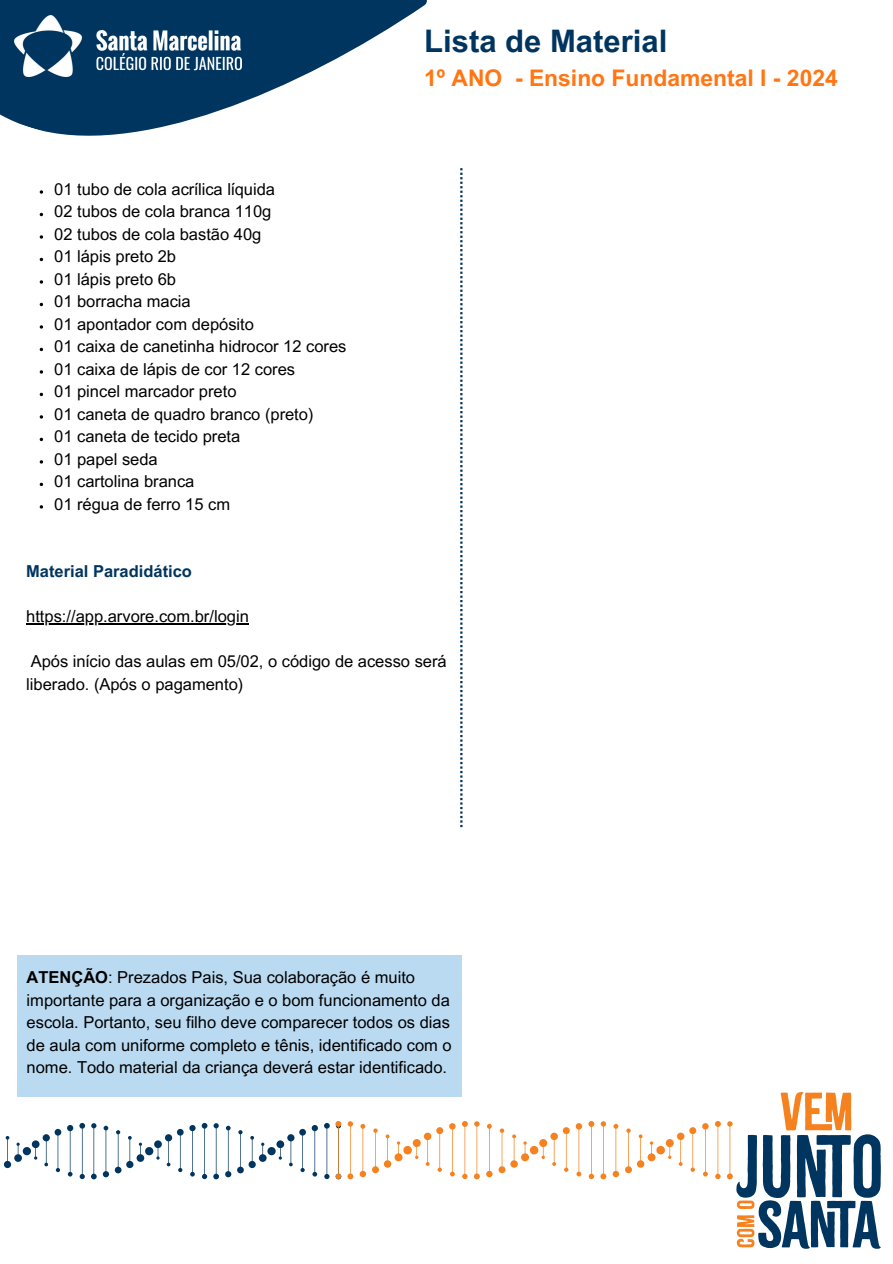
<style>
.page{position:relative;width:893px;height:1264px;background:#fff}
.page>*{position:absolute;margin:0;border:0;box-sizing:border-box;transform-origin:0 0}
.t1{font:700 31.05px "Arial MT Pro";color:#00355f}
.t2{font:700 22.8px "Arial MT Pro";color:#ff7613}
.t3{font:16.5px/22.5px "Arial MT Pro";color:#000}
.t4{font:700 16.5px "Arial MT Pro";color:#00355f}
.s1{font-weight:700}
</style>
<div class="page">
<svg style="left:0;top:0;width:427px;height:193px"></svg>
<img style="left:15px;top:16px;width:226px;height:61px">
<svg style="left:103px;top:1125px;width:6px;height:52px"></svg>
<svg style="left:91px;top:1123px;width:6px;height:56px"></svg>
<svg style="left:67px;top:1125px;width:6px;height:51px"></svg>
<svg style="left:79px;top:1122px;width:6px;height:57px"></svg>
<svg style="left:225px;top:1125px;width:6px;height:52px"></svg>
<svg style="left:213px;top:1123px;width:6px;height:56px"></svg>
<svg style="left:115px;top:1125px;width:80px;height:51px"></svg>
<svg style="left:202px;top:1122px;width:5px;height:57px"></svg>
<svg style="left:4px;top:1128px;width:57px;height:44px"></svg>
<svg style="left:237px;top:1128px;width:69px;height:45px"></svg>
<svg style="left:312px;top:1125px;width:6px;height:51px"></svg>
<svg style="left:486px;top:1123px;width:6px;height:54px"></svg>
<svg style="left:474px;top:1121px;width:6px;height:58px"></svg>
<svg style="left:449px;top:1123px;width:6px;height:53px"></svg>
<svg style="left:462px;top:1121px;width:6px;height:58px"></svg>
<svg style="left:612px;top:1123px;width:7px;height:54px"></svg>
<svg style="left:600px;top:1121px;width:6px;height:58px"></svg>
<svg style="left:498px;top:1127px;width:71px;height:46px"></svg>
<svg style="left:575px;top:1123px;width:7px;height:53px"></svg>
<svg style="left:588px;top:1121px;width:6px;height:58px"></svg>
<svg style="left:372px;top:1127px;width:71px;height:46px"></svg>
<svg style="left:359px;top:1123px;width:7px;height:54px"></svg>
<svg style="left:347px;top:1121px;width:6px;height:58px"></svg>
<svg style="left:324px;top:1121px;width:17px;height:58px"></svg>
<svg style="left:727px;top:1092px;width:153px;height:156px"></svg>
<svg style="left:625px;top:1127px;width:71px;height:46px"></svg>
<svg style="left:702px;top:1123px;width:6px;height:53px"></svg>
<svg style="left:715px;top:1121px;width:5px;height:58px"></svg>
<svg style="left:460px;top:168px;width:2px;height:659px"></svg>
<svg style="left:40px;top:190px;width:3px;height:4px"></svg>
<svg style="left:39px;top:212px;width:5px;height:49px"></svg>
<svg style="left:40px;top:280px;width:3px;height:4px"></svg>
<hr style="left:26px;top:623px;width:223px;height:1px;background:#000">
<div style="left:18px;top:955px;width:443px;height:141px;background:#badaf1"></div>
<p class="t3" style="left:54px;top:180px;width:222px">01 tubo de cola acrílica líquida</p>
<p class="t3" style="left:54px;top:202px;width:219px">02 tubos de cola branca 110g</p>
<p class="t3" style="left:54px;top:225px;width:208px">02 tubos de cola bastão 40g</p>
<p class="t3" style="left:54px;top:247px;width:123px">01 lápis preto 2b</p>
<p class="t3" style="left:54px;top:270px;width:123px">01 lápis preto 6b</p>
<p class="t3" style="left:54px;top:292px;width:138px">01 borracha macia</p>
<p class="t3" style="left:54px;top:315px;width:201px">01 apontador com depósito</p>
<p class="t3" style="left:54px;top:337px;width:294px">01 caixa de canetinha hidrocor 12 cores</p>
<p class="t3" style="left:54px;top:360px;width:242px">01 caixa de lápis de cor 12 cores</p>
<p class="t3" style="left:54px;top:382px;width:184px">01 pincel marcador preto</p>
<p class="t3" style="left:54px;top:405px;width:261px">01 caneta de quadro branco (preto)</p>
<p class="t3" style="left:54px;top:427px;width:187px">01 caneta de tecido preta</p>
<p class="t3" style="left:54px;top:450px;width:105px">01 papel seda</p>
<p class="t3" style="left:54px;top:472px;width:142px">01 cartolina branca</p>
<p class="t3" style="left:54px;top:494px;width:177px">01 régua de ferro 15 cm</p>
<p class="t1" style="left:424px;top:29px;width:245px">Lista de Material</p>
<p class="t2" style="left:424px;top:70px;width:415px">1º ANO - Ensino Fundamental I - 2024</p>
<p class="t4" style="left:26px;top:565px;width:167px">Material Paradidático</p>
<p class="t3" style="left:26px;top:607px;width:224px">https://app.arvore.com.br/login</p>
<p class="t3" style="left:26px;top:652px;width:422px">Após início das aulas em 05/02, o código de acesso será liberado. (Após o pagamento)</p>
<p class="t3" style="left:27px;top:968px;width:426px"><span class="s1">ATENÇÃO</span>: Prezados Pais, Sua colaboração é muito importante para a organização e o bom funcionamento da escola. Portanto, seu filho deve comparecer todos os dias de aula com uniforme completo e tênis, identificado com o nome. Todo material da criança deverá estar identificado.</p>
</div>
